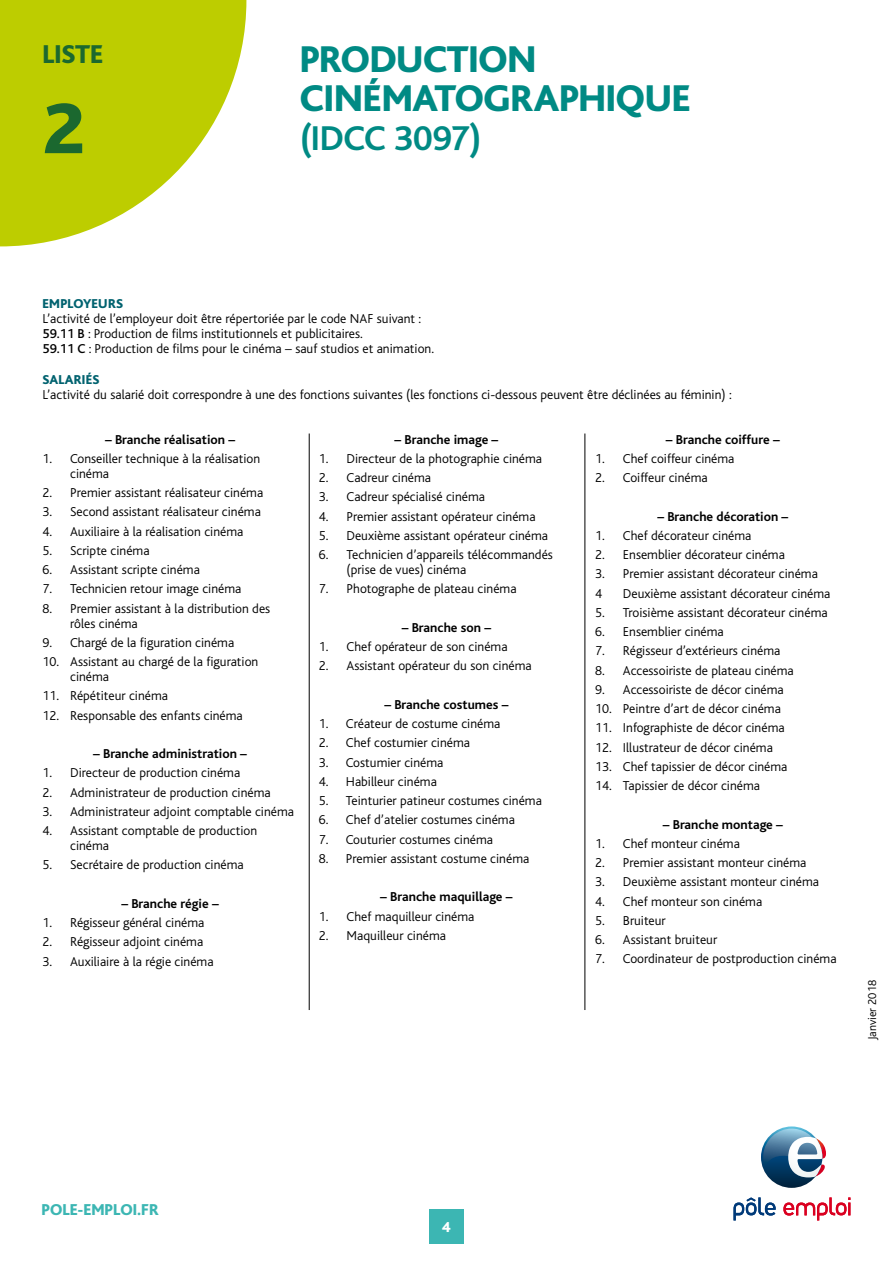
<style>
.page{position:relative;width:893px;height:1263px;background:#fff}
.page>*{position:absolute;margin:0;border:0;box-sizing:border-box;transform-origin:0 0}
.t1{font:800 75px "Bliss";color:#1b682f}
.t2{font:800 39px/39px "Bliss";letter-spacing:-.01em;color:#008a84}
.t3{font:700 36px "Bliss";letter-spacing:-.01em;color:#008a84}
.t4{font:800 27px "Bliss";color:#1b682f}
.t5{font:800 16.5px "Bliss";color:#3cb6b3}
.t6{font:800 15px "Bliss";color:#fff}
.t7{font:300 13.5px/15px "Bliss";color:#000}
.t8{font:700 13.5px "Bliss";color:#000}
.t9{font:800 13.5px "Bliss";letter-spacing:.01em;color:#00626f}
.t10{font:300 12px "Bliss";color:#000}
.s1{font-weight:500}
</style>
<div class="page">
<svg style="left:0;top:0;width:246px;height:246px;fill:#bdcd00"></svg>
<svg style="left:761px;top:1126px;width:61px;height:62px"></svg>
<svg style="left:763px;top:1128px;width:63px;height:49px"></svg>
<svg style="left:733px;top:1197px;width:43px;height:23px"></svg>
<svg style="left:783px;top:1197px;width:67px;height:23px"></svg>
<div style="left:429px;top:1209px;width:34px;height:34px;background:#3cb6b3"></div>
<hr style="left:309px;top:433px;width:1px;height:577px;background:#000">
<hr style="left:584px;top:433px;width:1px;height:577px;background:#000">
<h3 class="t4" style="left:43px;top:40px;width:62px">LISTE</h3>
<h1 class="t1" style="left:43px;top:90px;width:43px">2</h1>
<h2 class="t2" style="left:300px;top:41px;width:392px">PRODUCTION<br>CINÉMATOGRAPHIQUE</h2>
<h3 class="t3" style="left:300px;top:120px;width:183px">(IDCC 3097)</h3>
<p class="t9" style="left:42px;top:296px;width:82px">EMPLOYEURS</p>
<p class="t7" style="left:42px;top:311px;width:393px">L’activité de l’employeur doit être répertoriée par le code NAF suivant :<br><span class="s1">59.11 B</span> : Production de films institutionnels et publicitaires.<br><span class="s1">59.11 C</span> : Production de films pour le cinéma – sauf studios et animation.</p>
<p class="t9" style="left:42px;top:373px;width:58px">SALARIÉS</p>
<p class="t7" style="left:42px;top:388px;width:691px">L’activité du salarié doit correspondre à une des fonctions suivantes (les fonctions ci-dessous peuvent être déclinées au féminin) :</p>
<p class="t8" style="left:105px;top:432px;width:132px">– Branche réalisation –</p>
<p class="t7" style="left:70px;top:451px;width:192px;text-indent:-28px">1. Conseiller technique à la réalisation cinéma</p>
<p class="t7" style="left:43px;top:485px;width:222px">2. Premier assistant réalisateur cinéma</p>
<p class="t7" style="left:43px;top:505px;width:220px">3. Second assistant réalisateur cinéma</p>
<p class="t7" style="left:43px;top:524px;width:202px">4. Auxiliaire à la réalisation cinéma</p>
<p class="t7" style="left:43px;top:543px;width:109px">5. Scripte cinéma</p>
<p class="t7" style="left:43px;top:562px;width:159px">6. Assistant scripte cinéma</p>
<p class="t7" style="left:43px;top:582px;width:200px">7. Technicien retour image cinéma</p>
<p class="t7" style="left:70px;top:601px;width:202px;text-indent:-28px">8. Premier assistant à la distribution des rôles cinéma</p>
<p class="t7" style="left:43px;top:635px;width:193px">9. Chargé de la figuration cinéma</p>
<p class="t7" style="left:70px;top:654px;width:190px;text-indent:-28px">10. Assistant au chargé de la figuration cinéma</p>
<p class="t7" style="left:43px;top:689px;width:127px">11. Répétiteur cinéma</p>
<p class="t7" style="left:43px;top:708px;width:202px">12. Responsable des enfants cinéma</p>
<p class="t8" style="left:93px;top:747px;width:155px">– Branche administration –</p>
<p class="t7" style="left:43px;top:766px;width:199px">1. Directeur de production cinéma</p>
<p class="t7" style="left:43px;top:785px;width:230px">2. Administrateur de production cinéma</p>
<p class="t7" style="left:43px;top:804px;width:253px">3. Administrateur adjoint comptable cinéma</p>
<p class="t7" style="left:70px;top:823px;width:189px;text-indent:-28px">4. Assistant comptable de production cinéma</p>
<p class="t7" style="left:43px;top:858px;width:203px">5. Secrétaire de production cinéma</p>
<p class="t8" style="left:121px;top:896px;width:99px">– Branche régie –</p>
<p class="t7" style="left:43px;top:915px;width:163px">1. Régisseur général cinéma</p>
<p class="t7" style="left:43px;top:935px;width:162px">2. Régisseur adjoint cinéma</p>
<p class="t7" style="left:43px;top:954px;width:173px">3. Auxiliaire à la régie cinéma</p>
<p class="t8" style="left:395px;top:432px;width:105px">– Branche image –</p>
<p class="t7" style="left:319px;top:451px;width:225px">1. Directeur de la photographie cinéma</p>
<p class="t7" style="left:319px;top:470px;width:114px">2. Cadreur cinéma</p>
<p class="t7" style="left:319px;top:490px;width:168px">3. Cadreur spécialisé cinéma</p>
<p class="t7" style="left:319px;top:509px;width:218px">4. Premier assistant opérateur cinéma</p>
<p class="t7" style="left:319px;top:528px;width:231px">5. Deuxième assistant opérateur cinéma</p>
<p class="t7" style="left:347px;top:547px;width:208px;text-indent:-28px">6. Technicien d’appareils télécommandés (prise de vues) cinéma</p>
<p class="t7" style="left:319px;top:582px;width:199px">7. Photographe de plateau cinéma</p>
<p class="t8" style="left:402px;top:620px;width:91px">– Branche son –</p>
<p class="t7" style="left:319px;top:639px;width:190px">1. Chef opérateur de son cinéma</p>
<p class="t7" style="left:319px;top:659px;width:214px">2. Assistant opérateur du son cinéma</p>
<p class="t8" style="left:384px;top:697px;width:126px">– Branche costumes –</p>
<p class="t7" style="left:319px;top:716px;width:183px">1. Créateur de costume cinéma</p>
<p class="t7" style="left:319px;top:736px;width:153px">2. Chef costumier cinéma</p>
<p class="t7" style="left:319px;top:755px;width:126px">3. Costumier cinéma</p>
<p class="t7" style="left:319px;top:774px;width:120px">4. Habilleur cinéma</p>
<p class="t7" style="left:319px;top:793px;width:225px">5. Teinturier patineur costumes cinéma</p>
<p class="t7" style="left:319px;top:813px;width:198px">6. Chef d’atelier costumes cinéma</p>
<p class="t7" style="left:319px;top:832px;width:176px">7. Couturier costumes cinéma</p>
<p class="t7" style="left:319px;top:851px;width:212px">8. Premier assistant costume cinéma</p>
<p class="t8" style="left:380px;top:890px;width:134px">– Branche maquillage –</p>
<p class="t7" style="left:319px;top:909px;width:157px">1. Chef maquilleur cinéma</p>
<p class="t7" style="left:319px;top:928px;width:129px">2. Maquilleur cinéma</p>
<p class="t8" style="left:666px;top:432px;width:115px">– Branche coiffure –</p>
<p class="t7" style="left:595px;top:451px;width:141px">1. Chef coiffeur cinéma</p>
<p class="t7" style="left:595px;top:470px;width:114px">2. Coiffeur cinéma</p>
<p class="t8" style="left:657px;top:509px;width:132px">– Branche décoration –</p>
<p class="t7" style="left:595px;top:528px;width:158px">1. Chef décorateur cinéma</p>
<p class="t7" style="left:595px;top:547px;width:191px">2. Ensemblier décorateur cinéma</p>
<p class="t7" style="left:595px;top:565px;width:224px;line-height:19.2px">3. Premier assistant décorateur cinéma<br>4</p>
<p class="t7" style="left:623px;top:586px;width:209px">Deuxième assistant décorateur cinéma</p>
<p class="t7" style="left:595px;top:605px;width:234px">5. Troisième assistant décorateur cinéma</p>
<p class="t7" style="left:595px;top:624px;width:130px">6. Ensemblier cinéma</p>
<p class="t7" style="left:595px;top:644px;width:187px">7. Régisseur d’extérieurs cinéma</p>
<p class="t7" style="left:595px;top:663px;width:200px">8. Accessoiriste de plateau cinéma</p>
<p class="t7" style="left:595px;top:682px;width:190px">9. Accessoiriste de décor cinéma</p>
<p class="t7" style="left:595px;top:701px;width:187px">10. Peintre d’art de décor cinéma</p>
<p class="t7" style="left:595px;top:721px;width:191px">11. Infographiste de décor cinéma</p>
<p class="t7" style="left:595px;top:740px;width:179px">12. Illustrateur de décor cinéma</p>
<p class="t7" style="left:595px;top:759px;width:194px">13. Chef tapissier de décor cinéma</p>
<p class="t7" style="left:595px;top:778px;width:166px">14. Tapissier de décor cinéma</p>
<p class="t8" style="left:663px;top:817px;width:122px">– Branche montage –</p>
<p class="t7" style="left:595px;top:836px;width:146px">1. Chef monteur cinéma</p>
<p class="t7" style="left:595px;top:855px;width:213px">2. Premier assistant monteur cinéma</p>
<p class="t7" style="left:595px;top:875px;width:225px">3. Deuxième assistant monteur cinéma</p>
<p class="t7" style="left:595px;top:894px;width:168px">4. Chef monteur son cinéma</p>
<p class="t7" style="left:595px;top:913px;width:72px">5. Bruiteur</p>
<p class="t7" style="left:595px;top:932px;width:123px">6. Assistant bruiteur</p>
<p class="t7" style="left:595px;top:952px;width:243px">7. Coordinateur de postproduction cinéma</p>
<p class="t10" style="left:866px;top:1040px;width:61px;rotate:-90deg">Janvier 2018</p>
<p class="t5" style="left:41px;top:1201px;width:119px">POLE-EMPLOI.FR</p>
<p class="t6" style="left:442px;top:1219px;width:10px">4</p>
</div>
